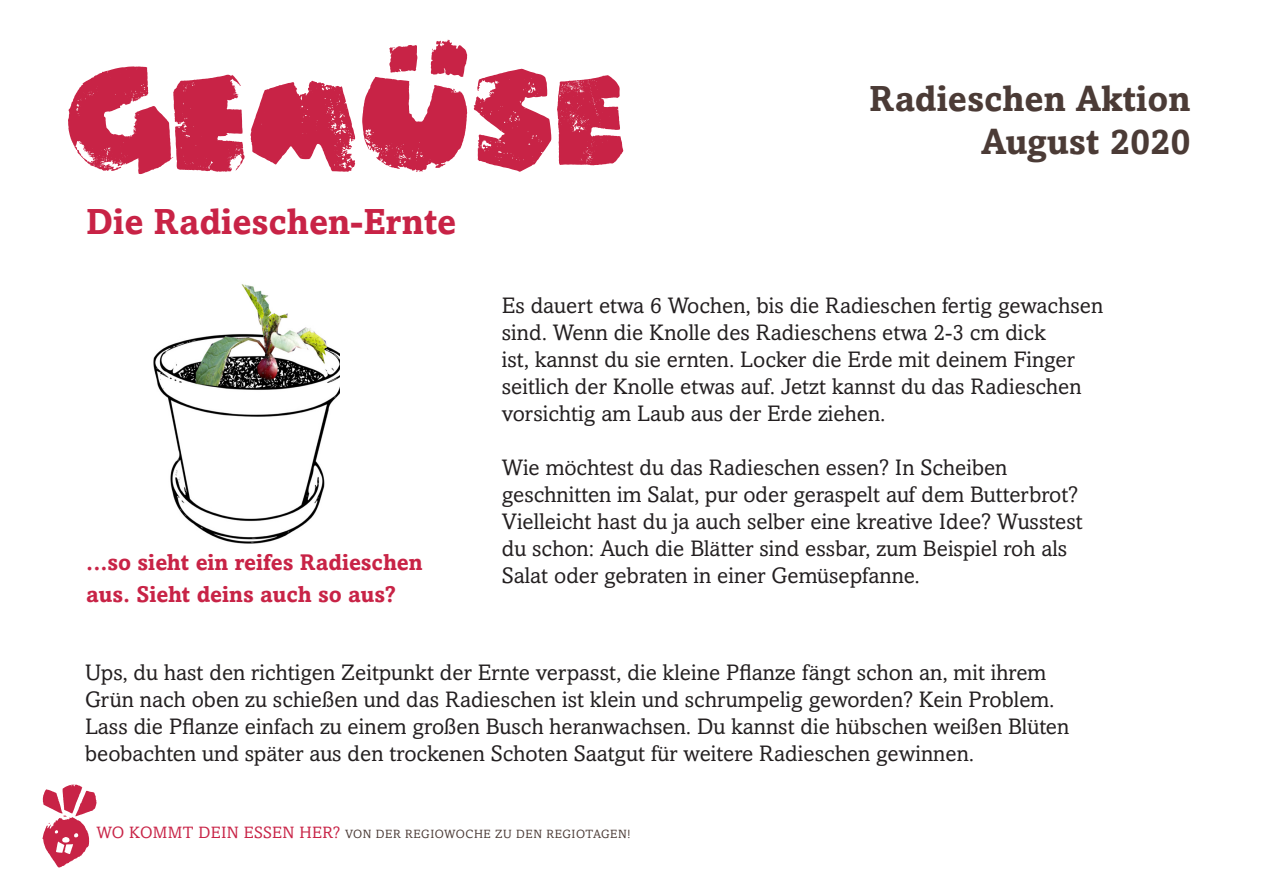
<style>
.page{position:relative;width:1263px;height:893px;background:#fff}
.page>*{position:absolute;margin:0;border:0;box-sizing:border-box;transform-origin:0 0}
.t1{font:700 36px/43.2px "Amasis MT Pro";color:#4b3b36;text-align:right}
.t2{font:700 36px "Amasis MT Pro";color:#c82346}
.t3{font:22.5px/27px "Amasis MT Pro";color:#231f20}
.t4{font:700 22.5px/31.5px "Amasis MT Pro";color:#c82346}
.t5{font:12px "Amasis MT Pro";letter-spacing:.05em;color:#4b3b36}
.s1{font-size:16.5px;color:#c82346}
</style>
<div class="page">
<svg style="left:557px;top:75px;width:66px;height:90px"></svg>
<svg style="left:474px;top:69px;width:77px;height:103px"></svg>
<svg style="left:362px;top:39px;width:105px;height:133px"></svg>
<svg style="left:68px;top:66px;width:287px;height:108px"></svg>
<svg style="left:42px;top:784px;width:55px;height:83px"></svg>
<img style="left:153px;top:284px;width:187px;height:260px">
<p class="t2" style="left:86px;top:200px;width:372px">Die Radieschen-Ernte</p>
<p class="t4" style="left:86px;top:547px;width:338px">...so sieht ein reifes Radieschen aus. Sieht deins auch so aus?</p>
<p class="t1" style="left:869px;top:77px;width:323px">Radieschen Aktion<br>August 2020</p>
<p class="t3" style="left:502px;top:292px;width:603px">Es dauert etwa 6 Wochen, bis die Radieschen fertig gewachsen sind. Wenn die Knolle des Radieschens etwa 2-3 cm dick<br>ist, kannst du sie ernten. Locker die Erde mit deinem Finger seitlich der Knolle etwas auf. Jetzt kannst du das Radieschen vorsichtig am Laub aus der Erde ziehen.</p>
<p class="t3" style="left:502px;top:454px;width:582px">Wie möchtest du das Radieschen essen? In Scheiben geschnitten im Salat, pur oder geraspelt auf dem Butterbrot?<br>Vielleicht hast du ja auch selber eine kreative Idee? Wusstest du schon: Auch die Blätter sind essbar, zum Beispiel roh als Salat oder gebraten in einer Gemüsepfanne.</p>
<p class="t3" style="left:85px;top:659px;width:986px">Ups, du hast den richtigen Zeitpunkt der Ernte verpasst, die kleine Pflanze fängt schon an, mit ihrem Grün nach oben zu schießen und das Radieschen ist klein und schrumpelig geworden? Kein Problem.<br>Lass die Pflanze einfach zu einem großen Busch heranwachsen. Du kannst die hübschen weißen Blüten beobachten und später aus den trockenen Schoten Saatgut für weitere Radieschen gewinnen.</p>
<p class="t5" style="left:96px;top:827px;width:535px"><span class="s1">WO KOMMT DEIN ESSEN HER?</span> VON DER REGIOWOCHE ZU DEN REGIOTAGEN!</p>
</div>
